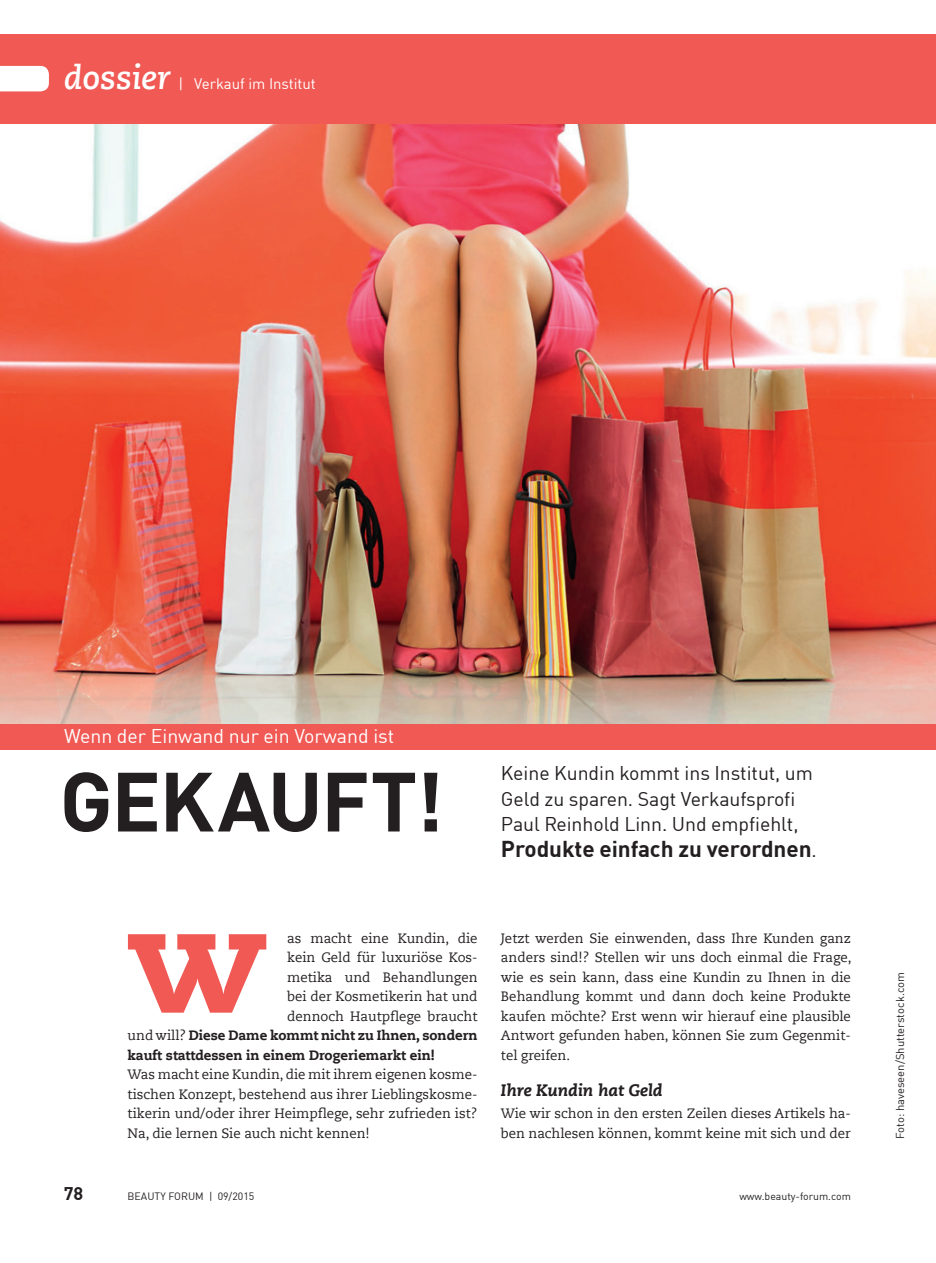
<style>
.page{position:relative;width:936px;height:1263px;background:#fff}
.page>*{position:absolute;margin:0;border:0;box-sizing:border-box;transform-origin:0 0}
.t1{font:800 150px "Caecilia Com 85";color:#f05954}
.t2{font:700 82.5px "DIN Offc Pro";letter-spacing:-.02em;color:#231f20}
.t3{font:700 22.5px "DIN Offc Pro";letter-spacing:-.005em;color:#231f20}
.t4{font:19.5px/25.5px "DIN Offc Pro";letter-spacing:-.005em;color:#231f20}
.t5{font:19.5px "DIN Offc Pro";color:#fff}
.t6{font:700 18px "DIN Offc Pro";color:#231f20}
.t7{font:italic 800 16.5px "Caecilia Com 86";color:#231f20}
.t8{font:15px "DIN Offc Pro";letter-spacing:-.005em;color:#fff}
.t9{font:13.5px/19.5px "Caecilia Com 55 Roman";color:#231f20;text-align:justify}
.t10{font:800 13.5px/19.5px "Caecilia Com 85";color:#231f20}
.t11{font:11.25px "DIN Offc Pro";color:#231f20}
.t12{font:10.5px "DIN Offc Pro";color:#231f20}
.s1{font-family:"Caecilia Com 76";font-weight:700;font-style:italic;font-size:33px}
.s2{font-weight:400;font-size:19.5px}
.s3{font-family:"Caecilia Com 55 Roman";font-weight:400}
</style>
<div class="page">
<img style="left:0;top:123px;width:935px;height:601px">
<hr style="left:935px;top:34px;width:1px;height:89px;background:#f05954">
<div style="left:0;top:34px;width:935px;height:89px;background:#f05954"></div>
<svg style="left:0;top:66px;width:49px;height:25px"></svg>
<div style="left:0;top:724px;width:935px;height:26px;background:#f05954"></div>
<p class="t8" style="left:64px;top:72px;width:253px"><span class="s1">dossier</span> | Verkauf im Institut</p>
<h3 class="t5" style="left:64px;top:721px;width:331px">Wenn der Einwand nur ein Vorwand ist</h3>
<h2 class="t2" style="left:60px;top:733px;width:385px">GEKAUFT!</h2>
<h3 class="t4" style="left:501px;top:759px;width:313px">Keine Kundin kommt ins Institut, um<br>Geld zu sparen. Sagt Verkaufsprofi<br>Paul Reinhold Linn. Und empfiehlt,</h3>
<h3 class="t3" style="left:501px;top:830px;width:317px">Produkte einfach zu verordnen<span class="s2">.</span></h3>
<p class="t9" style="left:287px;top:928px;width:192px">as macht eine Kundin, die kein Geld für luxuriöse Kos&shy;metika und Behandlungen bei der Kosmetikerin hat und dennoch Hautpflege braucht</p>
<p class="t10" style="left:128px;top:1025px;width:351px"><span class="s3">und will?</span> Diese Dame kommt nicht zu Ihnen, sondern kauft stattdessen in einem Drogeriemarkt ein!</p>
<p class="t9" style="left:128px;top:1065px;width:351px">Was macht eine Kundin, die mit ihrem eigenen kosme&shy;tischen Konzept, bestehend aus ihrer Lieblingskosme&shy;tikerin und/oder ihrer Heimpflege, sehr zufrieden ist?<br>Na, die lernen Sie auch nicht kennen!</p>
<h1 class="t1" style="left:128px;top:856px;width:140px">w</h1>
<p class="t9" style="left:501px;top:928px;width:352px">Jetzt werden Sie einwenden, dass Ihre Kunden ganz anders sind!? Stellen wir uns doch einmal die Frage, wie es sein kann, dass eine Kundin zu Ihnen in die Behandlung kommt und dann doch keine Produkte kaufen möchte? Erst wenn wir hierauf eine plausible Antwort gefunden haben, können Sie zum Gegenmit&shy;tel greifen.</p>
<p class="t7" style="left:501px;top:1079px;width:163px">Ihre Kundin hat Geld</p>
<p class="t9" style="left:501px;top:1104px;width:351px">Wie wir schon in den ersten Zeilen dieses Artikels ha&shy;ben nachlesen können, kommt keine mit sich und der</p>
<h3 class="t6" style="left:64px;top:1179px;width:21px">78</h3>
<p class="t12" style="left:128px;top:1188px;width:128px">BEAUTY FORUM | 09/2015</p>
<p class="t12" style="left:739px;top:1188px;width:113px">www.beauty-forum.com</p>
<p class="t11" style="left:891px;top:1139px;width:168px;rotate:-90deg">Foto: haveseen/Shutterstock.com</p>
</div>
